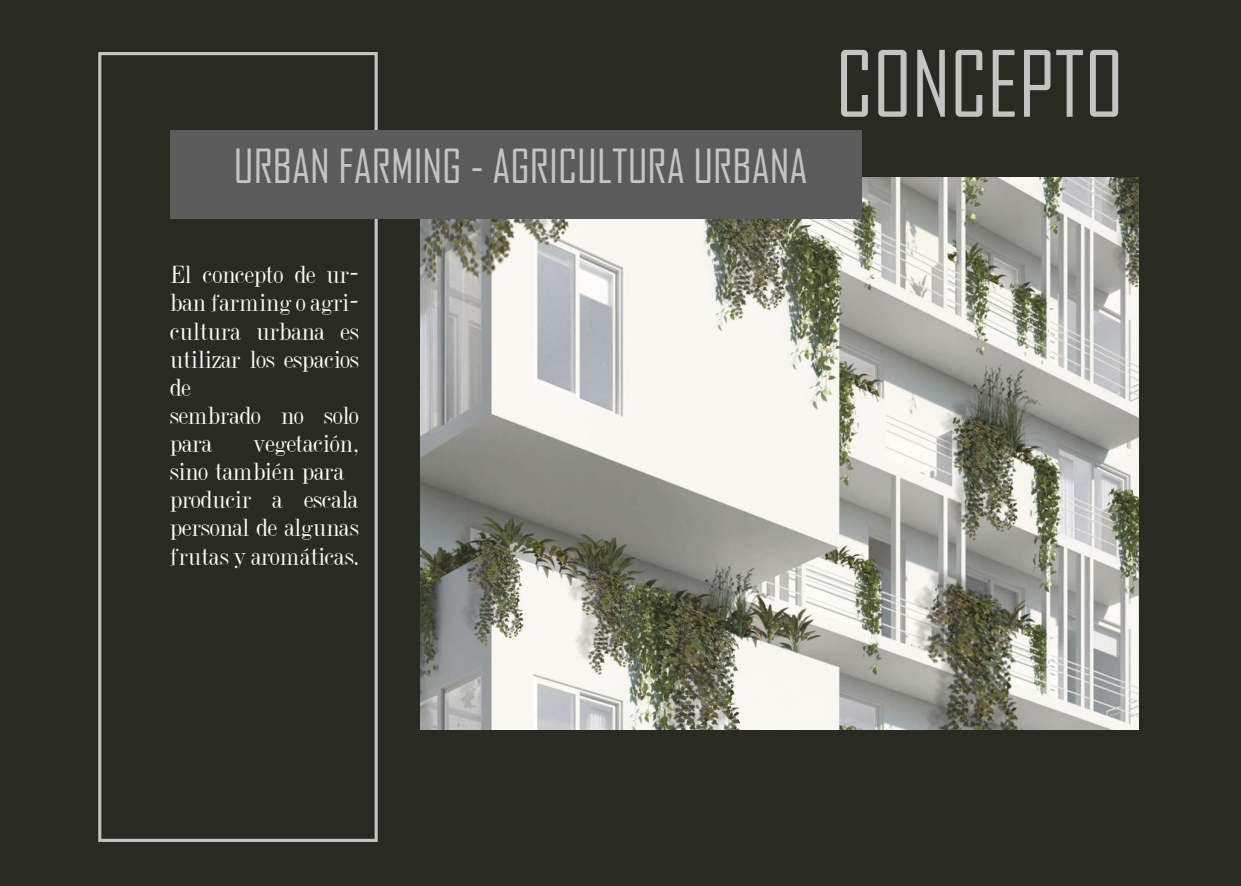
<style>
.page{position:relative;width:1241px;height:886px;background:#fff}
.page>*{position:absolute;margin:0;border:0;box-sizing:border-box;transform-origin:0 0}
.t1{font:87.5px "Agency FB";color:#c4c4c2}
.t2{font:45px "Agency FB";color:#c4c4c2}
.t3{font:26.88px/28.1px "Dubiel Plain";color:#fff}
</style>
<div class="page">
<div style="left:0;top:0;width:1240px;height:886px;background:#292b22"></div>
<img style="left:420px;top:177px;width:718px;height:553px">
<div style="left:98px;top:52px;width:279px;height:790px;border:3px solid #c4c4c2"></div>
<div style="left:170px;top:130px;width:691px;height:89px;background:#5b5b5b"></div>
<h2 class="t2" style="left:234px;top:139px;width:575px">URBAN FARMING - AGRICULTURA URBANA</h2>
<p class="t3" style="left:170px;top:260px;width:190px">El concepto de ur&shy;ban farming o agri&shy;cultura urbana es utilizar los espacios de<br>sembrado no solo para</p>
<p class="t3" style="left:170px;top:429px;width:190px;text-indent:83px">vegetación, sino también para producir a escala personal de algunas frutas y aromáticas.</p>
<h1 class="t1" style="left:835px;top:31px;width:289px">CONCEPTO</h1>
</div>
